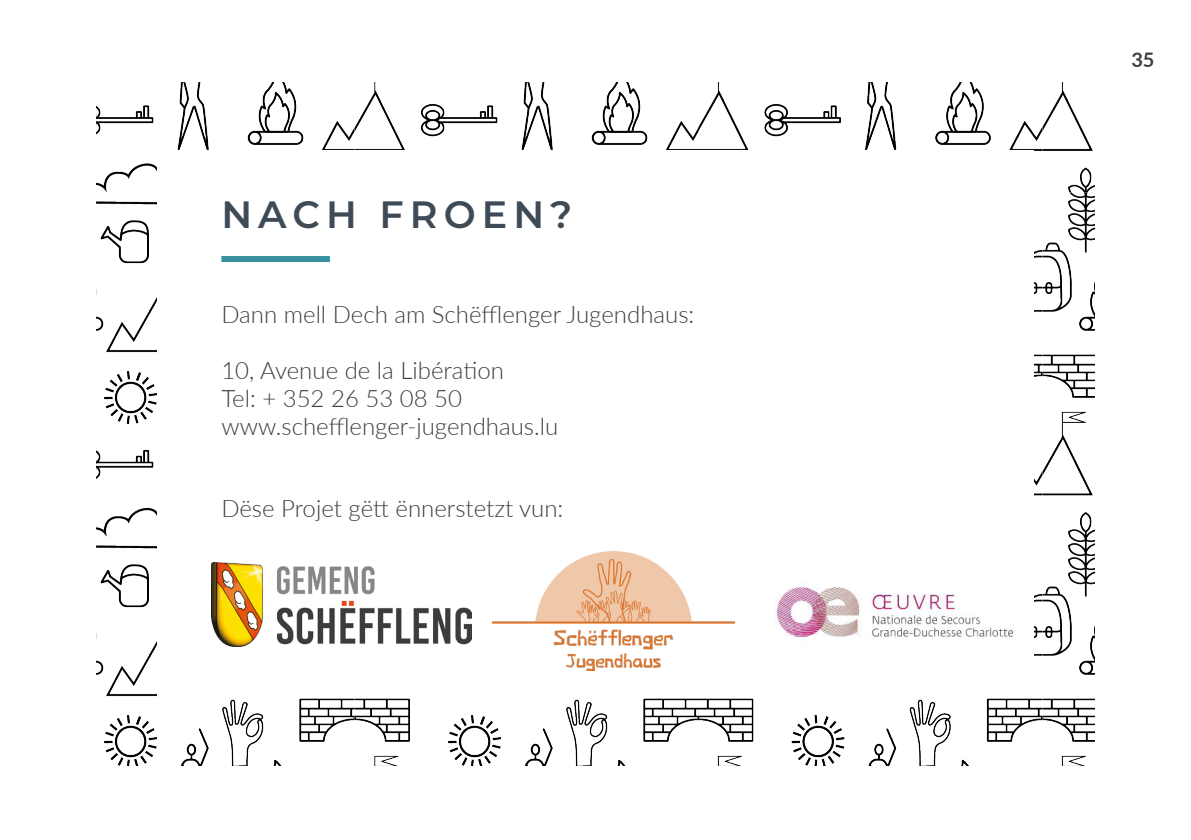
<style>
.page{position:relative;width:1191px;height:840px;background:#fff}
.page>*{position:absolute;margin:0;border:0;box-sizing:border-box;transform-origin:0 0}
.Head{font:600 38px "Montserrat";letter-spacing:.16em;color:#3e4b57}
.Body{font:300 24px "Lato";color:#3e3e3f}
.Sb_-_Head_1{font:700 20px "Lato";color:#3e3e3f}
</style>
<div class="page">
<img style="left:96px;top:82px;width:999px;height:683px">
<div style="left:157px;top:150px;width:876px;height:547px;background:#fff"></div>
<div style="left:221px;top:256px;width:109px;height:6px;background:#38919f"></div>
<img style="left:211px;top:562px;width:260px;height:84px">
<img style="left:775px;top:582px;width:238px;height:56px">
<img style="left:492px;top:551px;width:243px;height:118px">
<p class="Head" style="left:221px;top:187px;width:352px">NACH FROEN?</p>
<p class="Body" style="left:221px;top:297px;width:474px">Dann mell Dech am Schëfflenger Jugendhaus:</p>
<p class="Body" style="left:221px;top:353px;width:284px">10, Avenue de la Libération</p>
<p class="Body" style="left:221px;top:381px;width:242px">Tel: + 352 26 53 08 50</p>
<p class="Body" style="left:221px;top:409px;width:338px">www.schefflenger-jugendhaus.lu</p>
<p class="Body" style="left:221px;top:491px;width:343px">Dëse Projet gëtt ënnerstetzt vun:</p>
<p class="Sb_-_Head_1" style="left:1131px;top:45px;width:25px">35</p>
</div>
